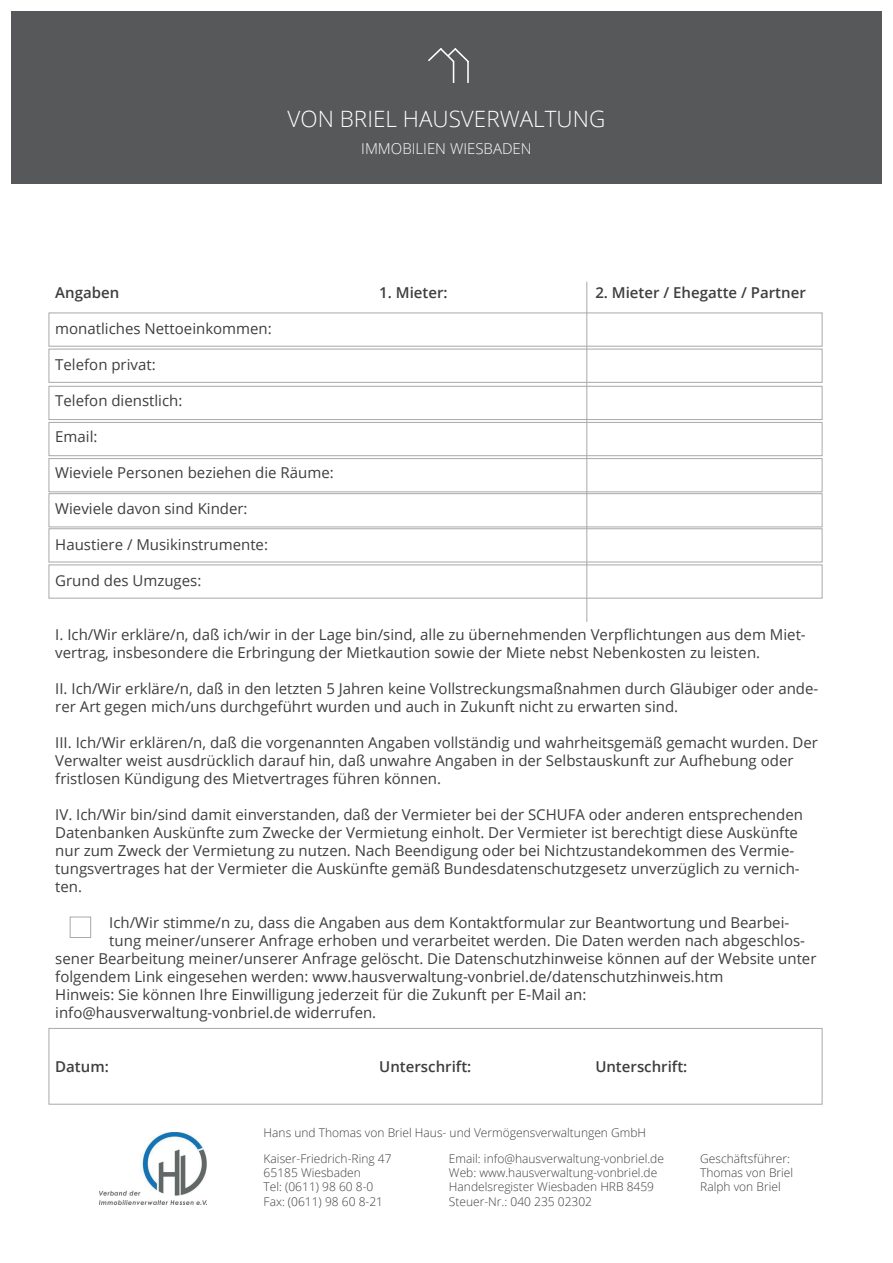
<style>
.page{position:relative;width:893px;height:1263px;background:#fff}
.page>*{position:absolute;margin:0;border:0;box-sizing:border-box;transform-origin:0 0}
.t1{font:300 22.5px "Open Sans";color:#fff}
.t2{font:15px/18px "Open Sans";color:#3e3e3f}
.t3{font:600 15px "Open Sans";color:#3e3e3f}
.t4{font:300 15px "Open Sans";color:#fff}
.t5{font:300 12px/14.4px "Open Sans";color:#3e3e3f}
</style>
<div class="page">
<div style="left:11px;top:11px;width:871px;height:173px;background:#57585a"></div>
<svg style="left:428px;top:48px;width:41px;height:35px"></svg>
<div style="left:49px;top:349px;width:773px;height:34px;border:1px solid #a8a9ad"></div>
<div style="left:49px;top:386px;width:773px;height:34px;border:1px solid #a8a9ad"></div>
<div style="left:49px;top:422px;width:773px;height:34px;border:1px solid #a8a9ad"></div>
<div style="left:49px;top:458px;width:773px;height:34px;border:1px solid #a8a9ad"></div>
<div style="left:49px;top:493px;width:773px;height:34px;border:1px solid #a8a9ad"></div>
<div style="left:49px;top:528px;width:773px;height:34px;border:1px solid #a8a9ad"></div>
<div style="left:49px;top:313px;width:773px;height:34px;border:1px solid #a8a9ad"></div>
<hr style="left:586px;top:282px;width:1px;height:340px;background:#a8a9ad">
<div style="left:49px;top:564px;width:773px;height:34px;border:1px solid #a8a9ad"></div>
<div style="left:49px;top:1028px;width:773px;height:76px;border:1px solid #a8a9ad"></div>
<div style="left:70px;top:917px;width:21px;height:21px;border:1px solid #a8a9ad"></div>
<img style="left:100px;top:1132px;width:107px;height:72px">
<h1 class="t1" style="left:288px;top:103px;width:319px">VON BRIEL HAUSVERWALTUNG</h1>
<p class="t4" style="left:361px;top:138px;width:172px">IMMOBILIEN WIESBADEN</p>
<p class="t3" style="left:55px;top:282px;width:65px">Angaben</p>
<p class="t3" style="left:379px;top:282px;width:70px">1. Mieter:</p>
<p class="t3" style="left:595px;top:282px;width:212px">2. Mieter / Ehegatte / Partner</p>
<p class="t2" style="left:55px;top:319px;width:218px">monatliches Nettoeinkommen:</p>
<p class="t2" style="left:55px;top:355px;width:102px">Telefon privat:</p>
<p class="t2" style="left:55px;top:391px;width:129px">Telefon dienstlich:</p>
<p class="t2" style="left:55px;top:427px;width:44px">Email:</p>
<p class="t2" style="left:55px;top:463px;width:280px">Wieviele Personen beziehen die Räume:</p>
<p class="t2" style="left:55px;top:499px;width:194px">Wieviele davon sind Kinder:</p>
<p class="t2" style="left:55px;top:535px;width:214px">Haustiere / Musikinstrumente:</p>
<p class="t2" style="left:55px;top:571px;width:148px">Grund des Umzuges:</p>
<p class="t2" style="left:55px;top:625px;width:752px">I. Ich/Wir erkläre/n, daß ich/wir in der Lage bin/sind, alle zu übernehmenden Verpflichtungen aus dem Miet&shy;vertrag, insbesondere die Erbringung der Mietkaution sowie der Miete nebst Nebenkosten zu leisten.</p>
<p class="t2" style="left:55px;top:679px;width:764px">II. Ich/Wir erkläre/n, daß in den letzten 5 Jahren keine Vollstreckungsmaßnahmen durch Gläubiger oder ande&shy;rer Art gegen mich/uns durchgeführt wurden und auch in Zukunft nicht zu erwarten sind.</p>
<p class="t2" style="left:55px;top:733px;width:764px">III. Ich/Wir erklären/n, daß die vorgenannten Angaben vollständig und wahrheitsgemäß gemacht wurden. Der<br>Verwalter weist ausdrücklich darauf hin, daß unwahre Angaben in der Selbstauskunft zur Aufhebung oder fristlosen Kündigung des Mietvertrages führen können.</p>
<p class="t2" style="left:55px;top:805px;width:749px">IV. Ich/Wir bin/sind damit einverstanden, daß der Vermieter bei der SCHUFA oder anderen entsprechenden Datenbanken Auskünfte zum Zwecke der Vermietung einholt. Der Vermieter ist berechtigt diese Auskünfte nur zum Zweck der Vermietung zu nutzen. Nach Beendigung oder bei Nichtzustandekommen des Vermie&shy;tungsvertrages hat der Vermieter die Auskünfte gemäß Bundesdatenschutzgesetz unverzüglich zu vernich&shy;ten.</p>
<p class="t2" style="left:109px;top:913px;width:681px">Ich/Wir stimme/n zu, dass die Angaben aus dem Kontaktformular zur Beantwortung und Bearbei-</p>
<p class="t2" style="left:109px;top:931px;width:697px">tung meiner/unserer Anfrage erhoben und verarbeitet werden. Die Daten werden nach abgeschlos-</p>
<p class="t2" style="left:55px;top:949px;width:763px">sener Bearbeitung meiner/unserer Anfrage gelöscht. Die Datenschutzhinweise können auf der Website unter</p>
<p class="t2" style="left:55px;top:967px;width:670px">folgendem Link eingesehen werden: www.hausverwaltung-vonbriel.de/datenschutzhinweis.htm</p>
<p class="t2" style="left:55px;top:985px;width:533px">Hinweis: Sie können Ihre Einwilligung jederzeit für die Zukunft per E-Mail an:</p>
<p class="t2" style="left:55px;top:1003px;width:323px">info@hausverwaltung-vonbriel.de widerrufen.</p>
<p class="t3" style="left:55px;top:1056px;width:55px">Datum:</p>
<p class="t3" style="left:379px;top:1056px;width:94px">Unterschrift:</p>
<p class="t3" style="left:595px;top:1056px;width:94px">Unterschrift:</p>
<p class="t5" style="left:264px;top:1125px;width:384px">Hans und Thomas von Briel Haus- und Vermögensverwaltungen GmbH</p>
<p class="t5" style="left:264px;top:1151px;width:129px">Kaiser-Friedrich-Ring 47<br>65185 Wiesbaden<br>Tel: (0611) 98 60 8-0<br>Fax: (0611) 98 60 8-21</p>
<p class="t5" style="left:449px;top:1151px;width:217px">Email: info@hausverwaltung-vonbriel.de Web: www.hausverwaltung-vonbriel.de Handelsregister Wiesbaden HRB 8459<br>Steuer-Nr.: 040 235 02302</p>
<p class="t5" style="left:700px;top:1151px;width:95px">Geschäftsführer:<br>Thomas von Briel<br>Ralph von Briel</p>
</div>
